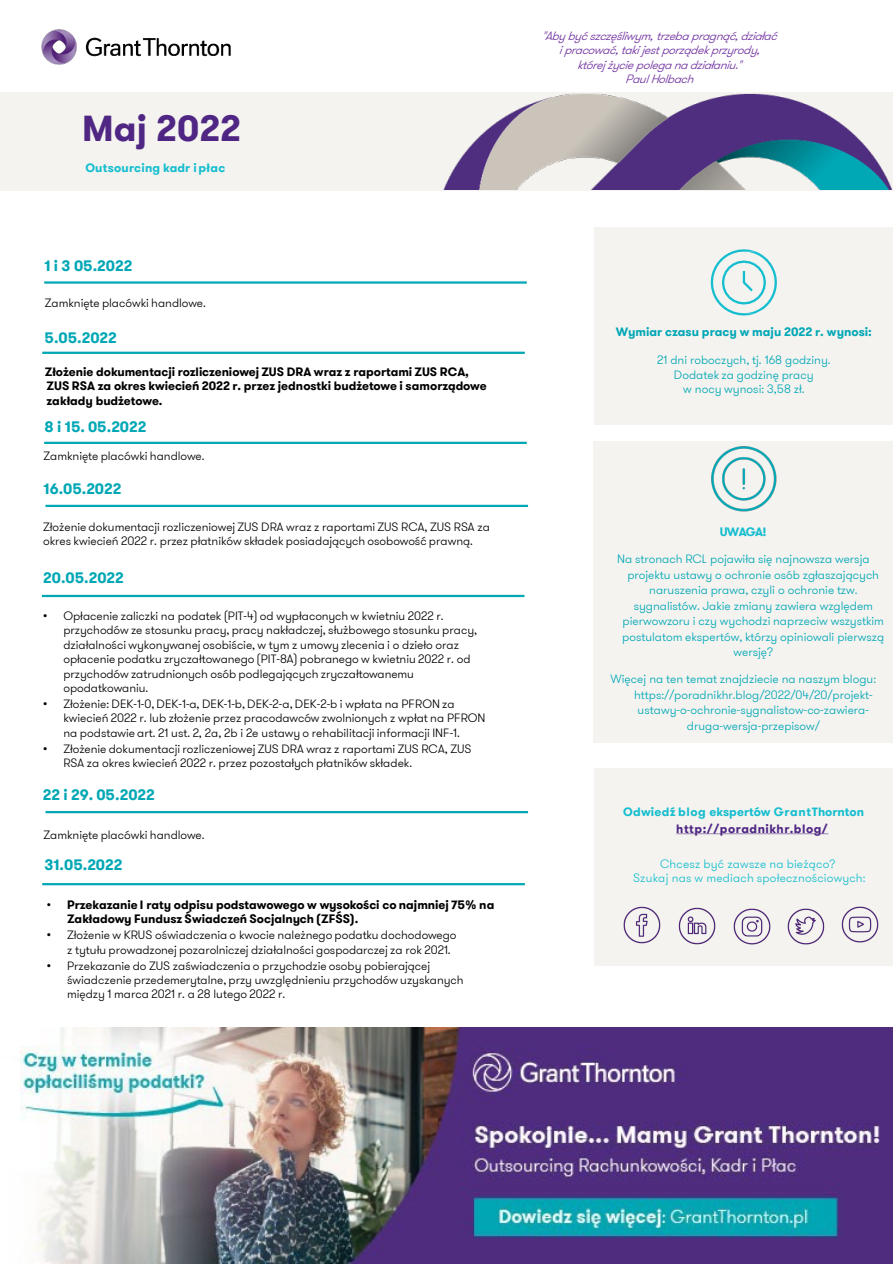
<style>
.page{position:relative;width:893px;height:1264px;background:#fff}
.page>*{position:absolute;margin:0;border:0;box-sizing:border-box;transform-origin:0 0}
.t1{font:700 36px "GT Walsheim Pro";letter-spacing:.005em;color:#4f2683}
.t2{font:700 15px "GT Walsheim Pro";color:#00a7b5}
.t3{font:300 12px/14.4px "GT Walsheim Pro";color:#000}
.t4{font:300 12px/14.4px "GT Walsheim Pro";color:#00a7b5;text-align:center}
.t5{font:700 12px/14.4px "GT Walsheim Pro";color:#000}
.t6{font:italic 300 12px/14.4px "GT Walsheim Pro";color:#7030a0;text-align:center}
.t7{font:700 12px/17px "GT Walsheim Pro";letter-spacing:.02em;color:#15becf}
.t8{font:300 12px/14.4px "GT Walsheim Pro";letter-spacing:.015em;color:#15becf;text-align:center}
.t9{font:700 12px "GT Walsheim Pro";letter-spacing:.005em;color:#00a7b5}
.s1{font-family:"Arial";font-weight:400}
.s2{color:#4f2683}
</style>
<div class="page">
<div style="left:0;top:93px;width:892px;height:98px;background:#f4f3f0"></div>
<div style="left:594px;top:768px;width:298px;height:197px;background:#f4f3f0"></div>
<div style="left:594px;top:227px;width:298px;height:198px;background:#f4f3f0"></div>
<div style="left:593px;top:441px;width:299px;height:301px;background:#f4f3f0"></div>
<svg style="left:710px;top:249px;width:66px;height:66px"></svg>
<svg style="left:676px;top:833px;width:152px;height:1px"></svg>
<img style="left:41px;top:29px;width:190px;height:36px">
<img style="left:307px;top:92px;width:585px;height:97px">
<img style="left:711px;top:446px;width:66px;height:66px">
<img style="left:623px;top:906px;width:38px;height:38px">
<img style="left:678px;top:907px;width:38px;height:38px">
<img style="left:733px;top:908px;width:38px;height:37px">
<img style="left:787px;top:908px;width:38px;height:37px">
<img style="left:841px;top:906px;width:38px;height:37px">
<hr style="left:44px;top:281px;width:482px;height:2px;background:#00a7b5">
<hr style="left:42px;top:351px;width:482px;height:3px;background:#00a7b5">
<hr style="left:42px;top:882px;width:482px;height:3px;background:#00a7b5">
<hr style="left:45px;top:504px;width:483px;height:3px;background:#00a7b5">
<hr style="left:42px;top:594px;width:482px;height:3px;background:#00a7b5">
<hr style="left:44px;top:441px;width:482px;height:3px;background:#00a7b5">
<hr style="left:45px;top:810px;width:483px;height:3px;background:#00a7b5">
<img style="left:20px;top:1027px;width:872px;height:236px">
<p class="t1" style="left:82px;top:105px;width:160px">Maj 2022</p>
<p class="t7" style="left:85px;top:160px;width:141px">Outsourcing kadr ipłac</p>
<p class="t2" style="left:45px;top:256px;width:89px">1 i 3 05.2022</p>
<p class="t3" style="left:45px;top:295px;width:162px">Zamknięte placówki handlowe.</p>
<p class="t2" style="left:44px;top:328px;width:74px">5.05.2022</p>
<p class="t5" style="left:45px;top:364px;width:443px">Złożenie dokumentacji rozliczeniowej ZUS DRA wraz z raportami ZUS RCA,<br>ZUS RSA za okres kwiecień 2022 r. przez jednostki budżetowe i samorządowe zakłady budżetowe.</p>
<p class="t2" style="left:45px;top:417px;width:103px">8 i 15. 05.2022</p>
<p class="t3" style="left:44px;top:449px;width:162px">Zamknięte placówki handlowe.</p>
<p class="t2" style="left:44px;top:479px;width:79px">16.05.2022</p>
<p class="t3" style="left:43px;top:519px;width:448px">Złożenie dokumentacji rozliczeniowej ZUS DRA wraz z raportami ZUS RCA, ZUS RSA za okres kwiecień 2022 r. przez płatników składek posiadających osobowość prawną.</p>
<p class="t2" style="left:43px;top:567px;width:82px">20.05.2022</p>
<p class="t3" style="left:63px;top:608px;width:415px;text-indent:-20px"><span class="s1">•</span> Opłacenie zaliczki na podatek (PIT-4) od wypłaconych w kwietniu 2022 r. przychodów ze stosunku pracy, pracy nakładczej, służbowego stosunku pracy, działalności wykonywanej osobiście, w tym z umowy zlecenia i o dzieło oraz opłacenie podatku zryczałtowanego (PIT-8A) pobranego w kwietniu 2022 r. od przychodów zatrudnionych osób podlegających zryczałtowanemu opodatkowaniu.</p>
<p class="t3" style="left:63px;top:696px;width:423px;text-indent:-20px"><span class="s1">•</span> Złożenie: DEK-1-0, DEK-1-a, DEK-1-b, DEK-2-a, DEK-2-b i wpłata na PFRON za kwiecień 2022 r. lub złożenie przez pracodawców zwolnionych z wpłat na PFRON na podstawie art. 21 ust. 2, 2a, 2b i 2e ustawy o rehabilitacji informacji INF-1.</p>
<p class="t3" style="left:63px;top:741px;width:409px;text-indent:-20px"><span class="s1">•</span> Złożenie dokumentacji rozliczeniowej ZUS DRA wraz z raportami ZUS RCA, ZUS<br>RSA za okres kwiecień 2022 r. przez pozostałych płatników składek.</p>
<p class="t2" style="left:43px;top:784px;width:113px">22 i 29. 05.2022</p>
<p class="t3" style="left:44px;top:827px;width:162px">Zamknięte placówki handlowe.</p>
<p class="t2" style="left:45px;top:855px;width:79px">31.05.2022</p>
<p class="t5" style="left:67px;top:897px;width:429px;text-indent:-20px"><span class="s1">•</span> Przekazanie I raty odpisu podstawowego w wysokości co najmniej 75% na<br>Zakładowy Fundusz Świadczeń Socjalnych (ZFŚS).</p>
<p class="t3" style="left:67px;top:928px;width:391px;text-indent:-20px"><span class="s1">•</span> Złożenie w KRUS oświadczenia o kwocie należnego podatku dochodowego z tytułu prowadzonej pozarolniczej działalności gospodarczej za rok 2021.</p>
<p class="t3" style="left:67px;top:958px;width:398px;text-indent:-20px"><span class="s1">•</span> Przekazanie do ZUS zaświadczenia o przychodzie osoby pobierającej świadczenie przedemerytalne, przy uwzględnieniu przychodów uzyskanych między 1 marca 2021 r. a 28 lutego 2022 r.</p>
<p class="t6" style="left:541px;top:29px;width:242px">"Abybyćszczęśliwym,trzebapragnąć,działać ipracować,takijestporządekprzyrody,<br>której życiepoleganadziałaniu." PaulHolbach</p>
<p class="t9" style="left:615px;top:323px;width:258px">Wymiar czasu pracy w maju 2022 r. wynosi:</p>
<p class="t4" style="left:657px;top:353px;width:175px">21 dni roboczych, tj. 168 godziny.<br>Dodatek za godzinę pracy<br>w nocy wynosi: 3,58 zł.</p>
<p class="t7" style="left:719px;top:523px;width:48px">UWAGA!</p>
<p class="t4" style="left:617px;top:552px;width:254px">Na stronach RCL pojawiła się najnowsza wersja</p>
<p class="t4" style="left:627px;top:567px;width:253px">projektu ustawy o ochronie osób zgłaszających</p>
<p class="t4" style="left:649px;top:583px;width:210px">naruszenia prawa, czyli o ochronie tzw.</p>
<p class="t4" style="left:633px;top:598px;width:241px">sygnalistów. Jakie zmiany zawiera względem</p>
<p class="t4" style="left:622px;top:614px;width:263px">pierwowzoru i czy wychodzi naprzeciw wszystkim</p>
<p class="t4" style="left:622px;top:629px;width:264px">postulatom ekspertów, którzy opiniowali pierwszą</p>
<p class="t4" style="left:733px;top:645px;width:41px">wersję?</p>
<p class="t4" style="left:610px;top:672px;width:267px">Więcej na ten temat znajdziecie na naszym blogu:</p>
<p class="t4" style="left:634px;top:687px;width:240px">https://poradnikhr.blog/2022/04/20/projekt-</p>
<p class="t4" style="left:637px;top:703px;width:233px">ustawy-o-ochronie-sygnalistow-co-zawiera-</p>
<p class="t4" style="left:686px;top:718px;width:135px">druga-wersja-przepisow/</p>
<p class="t7" style="left:676px;top:803px;width:189px;text-indent:-53px">Odwiedź blog ekspertów GrantThornton <span class="s2">http://poradnikhr.blog/</span></p>
<p class="t8" style="left:633px;top:856px;width:234px">Chcesz być zawsze na bieżąco?<br>Szukaj nas w mediach społecznościowych:</p>
</div>
